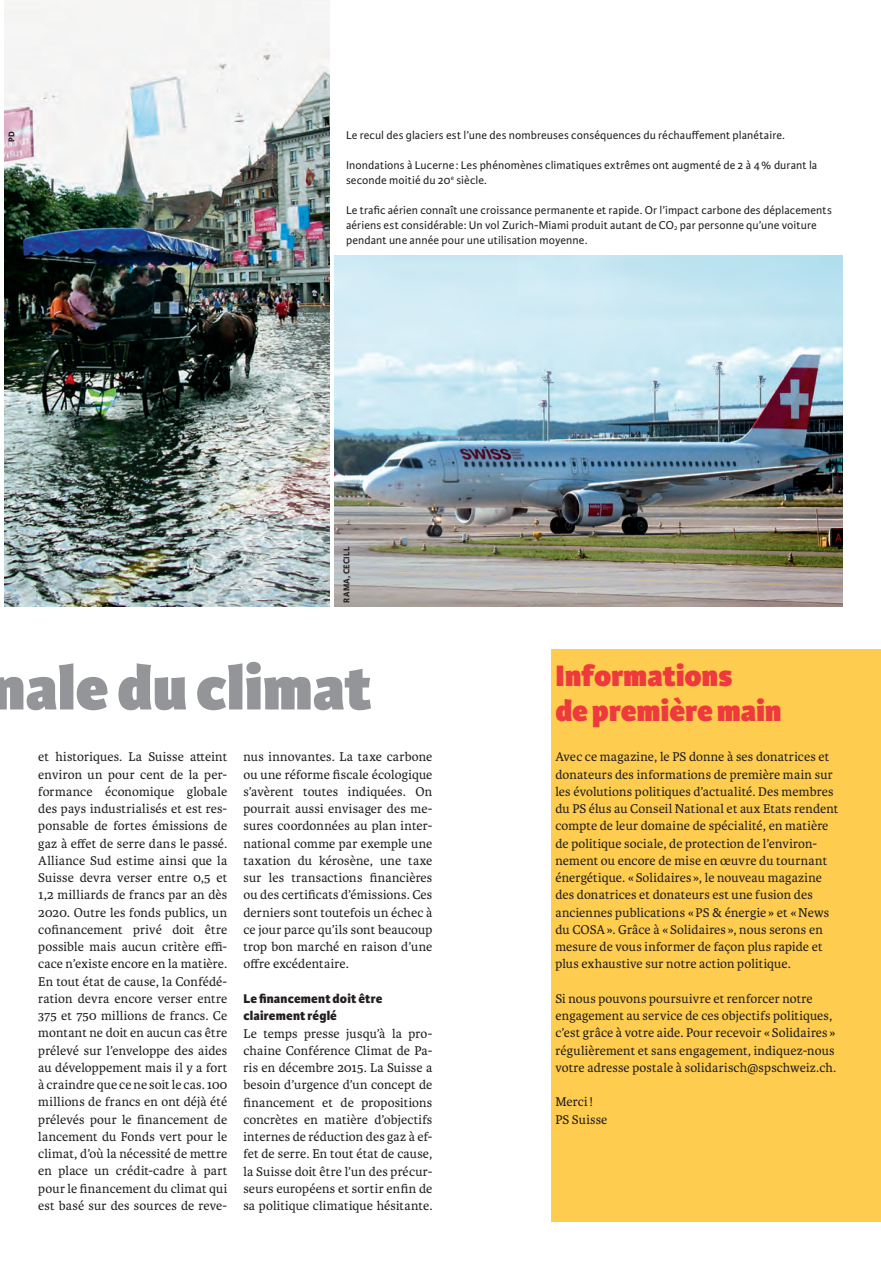
<style>
.page{position:relative;width:881px;height:1263px;background:#fff}
.page>*{position:absolute;margin:0;border:0;box-sizing:border-box;transform-origin:0 0}
.t1{font:800 66px "Karmina Sans";color:#939598}
.t2{font:800 31.5px/34.5px "Karmina Sans";letter-spacing:.005em;color:#ee3a3e}
.t3{font:13.5px/17.2px "Karmina";letter-spacing:.01em;color:#231f20;text-align:justify}
.t4{font:800 13.5px/17.2px "Karmina Sans";letter-spacing:.015em;color:#231f20}
.t5{font:12px/15px "Karmina Sans";letter-spacing:.01em;color:#231f20}
.t6{font:700 9px "Karmina Sans";letter-spacing:.02em;color:#231f20}
</style>
<div class="page">
<img style="left:4px;top:0;width:326px;height:606px">
<img style="left:334px;top:255px;width:508px;height:351px">
<div style="left:551px;top:649px;width:329px;height:573px;background:#fecc4e"></div>
<p class="t6" style="left:7px;top:142px;width:12px;rotate:-90deg">PD</p>
<p class="t5" style="left:346px;top:128px;width:440px">Le recul des glaciers est l’une des nombreuses conséquences du réchauffement planétaire.</p>
<p class="t5" style="left:346px;top:158px;width:472px">Inondations à Lucerne : Les phénomènes climatiques extrêmes ont augmenté de 2 à 4% durant la seconde moitié du 20<sup>e</sup> siècle.</p>
<p class="t5" style="left:346px;top:203px;width:487px">Le trafic aérien connaît une croissance permanente et rapide. Or l’impact carbone des déplacements aériens est considérable: Un vol Zurich-Miami produit autant de CO<sub>2</sub> par personne qu’une voiture pendant une année pour une utilisation moyenne.</p>
<p class="t6" style="left:341px;top:603px;width:57px;rotate:-90deg">RAMA, CECILL</p>
<h1 class="t1" style="left:-9px;top:649px;width:382px">nale du climat</h1>
<p class="t3" style="left:38px;top:748px;width:190px">et historiques. La Suisse atteint environ un pour cent de la per&shy;formance économique globale des pays industrialisés et est res&shy;ponsable de fortes émissions de gaz à effet de serre dans le passé.<br>Alliance Sud estime ainsi que la Suisse devra verser entre 0,5 et 1,2 milliards de francs par an dès 2020. Outre les fonds publics, un cofinancement privé doit être possible mais aucun critère effi&shy;cace n’existe encore en la matière.<br>En tout état de cause, la Confédé&shy;ration devra encore verser entre 375 et 750 millions de francs. Ce montant ne doit en aucun cas être prélevé sur l’enveloppe des aides au développement mais il y a fort à craindre que ce ne soit le cas. 100 millions de francs en ont déjà été prélevés pour le financement de lancement du Fonds vert pour le climat, d’où la nécessité de mettre en place un crédit-cadre à part pour le financement du climat qui est basé sur des sources de reve-</p>
<p class="t3" style="left:243px;top:749px;width:190px">nus innovantes. La taxe carbone ou une réforme fiscale écologique s’avèrent toutes indiquées. On pourrait aussi envisager des me&shy;sures coordonnées au plan inter&shy;national comme par exemple une taxation du kérosène, une taxe sur les transactions financières ou des certificats d’émissions. Ces derniers sont toutefois un échec à ce jour parce qu’ils sont beaucoup trop bon marché en raison d’une offre excédentaire.</p>
<p class="t4" style="left:243px;top:990px;width:140px">Le financement doit être clairement réglé</p>
<p class="t3" style="left:243px;top:1025px;width:190px">Le temps presse jusqu’à la pro&shy;chaine Conférence Climat de Pa&shy;ris en décembre 2015. La Suisse a besoin d’urgence d’un concept de financement et de propositions concrètes en matière d’objectifs internes de réduction des gaz à ef&shy;fet de serre. En tout état de cause, la Suisse doit être l’un des précur&shy;seurs européens et sortir enfin de sa politique climatique hésitante.</p>
<h2 class="t2" style="left:555px;top:660px;width:227px">Informations<br>de première main</h2>
<p class="t3" style="left:555px;top:748px;width:284px;text-align:left">Avec ce magazine, le PS donne à ses donatrices et donateurs des informations de première main sur les évolutions politiques d’actualité. Des membres du PS élus au Conseil National et aux Etats rendent compte de leur domaine de spécialité, en matière de politique sociale, de protection de l’environ&shy;nement ou encore de mise en œuvre du tournant énergétique. « Solidaires », le nouveau magazine des donatrices et donateurs est une fusion des anciennes publications «PS &amp; énergie » et «News du COSA». Grâce à «Solidaires », nous serons en mesure de vous informer de façon plus rapide et plus exhaustive sur notre action politique.</p>
<p class="t3" style="left:555px;top:990px;width:282px;text-align:left">Si nous pouvons poursuivre et renforcer notre engagement au service de ces objectifs politiques, c’est grâce à votre aide. Pour recevoir «Solidaires » régulièrement et sans engagement, indiquez-nous votre adresse postale à solidarisch@spschweiz.ch.</p>
<p class="t3" style="left:555px;top:1094px;width:54px">Merci!<br>PS Suisse</p>
</div>
